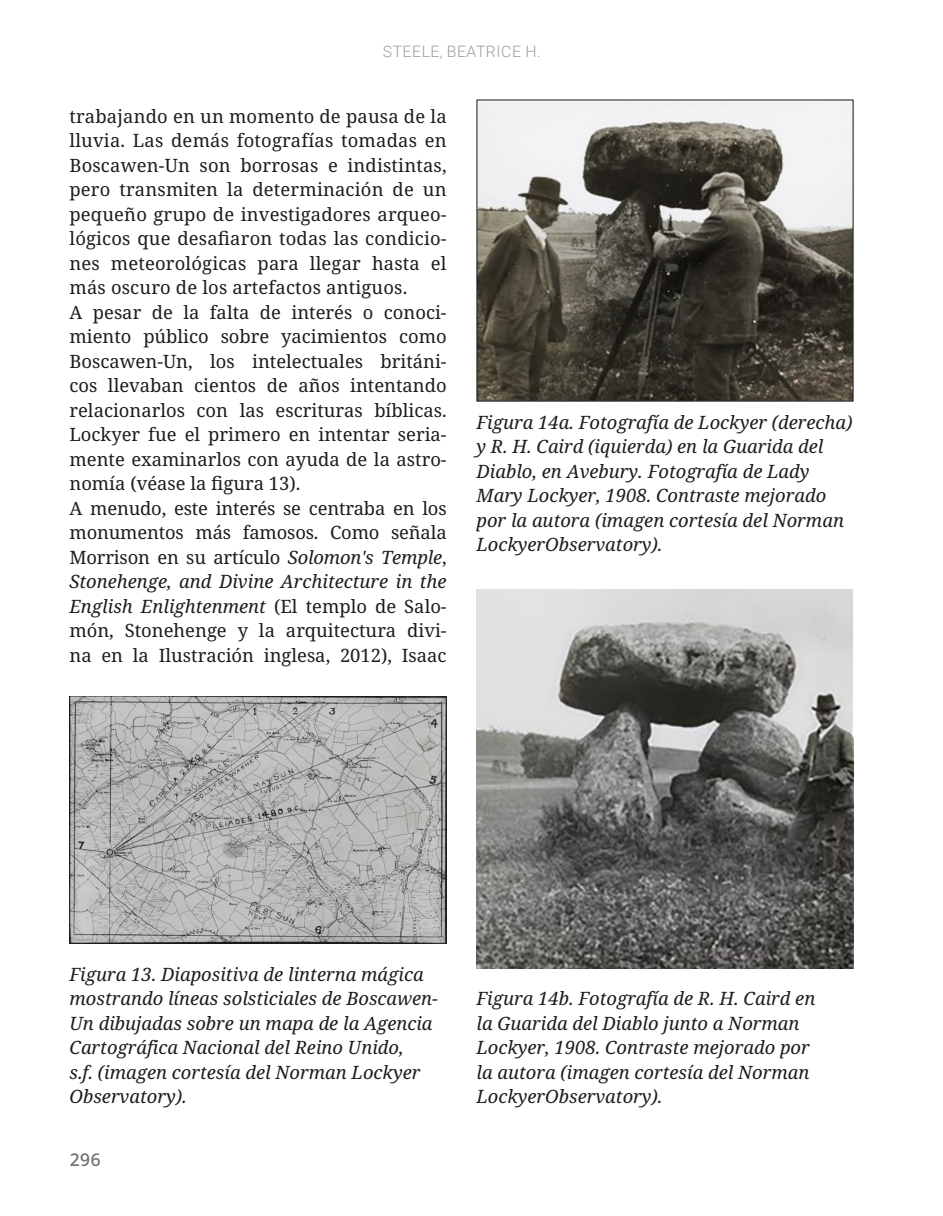
<style>
.page{position:relative;width:943px;height:1216px;background:#fff}
.page>*{position:absolute;margin:0;border:0;box-sizing:border-box;transform-origin:0 0}
.Referencias{font:18.38px/24.5px "Noto Serif";color:#1d1d1b;text-align:justify}
.t1{font:italic 18.38px/24.5px "Noto Serif";color:#1d1d1b}
.t2{font:17.5px "Noto Sans Mono";color:#70706f}
.t3{font:300 15.75px "Roboto";letter-spacing:.035em;color:#9d9d9d}
.s1{font-style:italic}
</style>
<div class="page">
<img style="left:69px;top:696px;width:377px;height:247px">
<img style="left:476px;top:99px;width:377px;height:302px">
<img style="left:476px;top:589px;width:377px;height:379px">
<p class="t3" style="left:383px;top:41px;width:159px">STEELE, BEATRICE H.</p>
<p class="Referencias" style="left:69px;top:104px;width:379px">trabajando en un momento de pausa de la lluvia. Las demás fotografías tomadas en Boscawen-Un son borrosas e indistintas, pero transmiten la determinación de un pequeño grupo de investigadores arqueo&shy;lógicos que desafiaron todas las condicio&shy;nes meteorológicas para llegar hasta el más oscuro de los artefactos antiguos.</p>
<p class="Referencias" style="left:69px;top:300px;width:379px">A pesar de la falta de interés o conoci&shy;miento público sobre yacimientos como Boscawen-Un, los intelectuales británi&shy;cos llevaban cientos de años intentando relacionarlos con las escrituras bíblicas.<br>Lockyer fue el primero en intentar seria&shy;mente examinarlos con ayuda de la astro&shy;nomía (véase la figura 13).</p>
<p class="Referencias" style="left:69px;top:496px;width:379px">A menudo, este interés se centraba en los monumentos más famosos. Como señala Morrison en su artículo <span class="s1">Solomon's Temple</span>, <span class="s1">Stonehenge, and Divine Architecture in the English Enlightenment</span> (El templo de Salo&shy;món, Stonehenge y la arquitectura divi&shy;na en la Ilustración inglesa, 2012), Isaac</p>
<p class="t1" style="left:476px;top:410px;width:377px">Figura 14a. Fotografía de Lockyer (derecha) y R. H. Caird (iquierda) en la Guarida del Diablo, en Avebury. Fotografía de Lady Mary Lockyer, 1908. Contraste mejorado por la autora (imagen cortesía del Norman LockyerObservatory).</p>
<p class="t1" style="left:69px;top:962px;width:370px">Figura 13. Diapositiva de linterna mágica mostrando líneas solsticiales de Boscawen-Un dibujadas sobre un mapa de la Agencia Cartográfica Nacional del Reino Unido,<br>s.f. (imagen cortesía del Norman Lockyer Observatory).</p>
<p class="t2" style="left:69px;top:1144px;width:33px">296</p>
<p class="t1" style="left:476px;top:986px;width:340px">Figura 14b. Fotografía de R. H. Caird en la Guarida del Diablo junto a Norman Lockyer, 1908. Contraste mejorado por la autora (imagen cortesía del Norman LockyerObservatory).</p>
</div>
